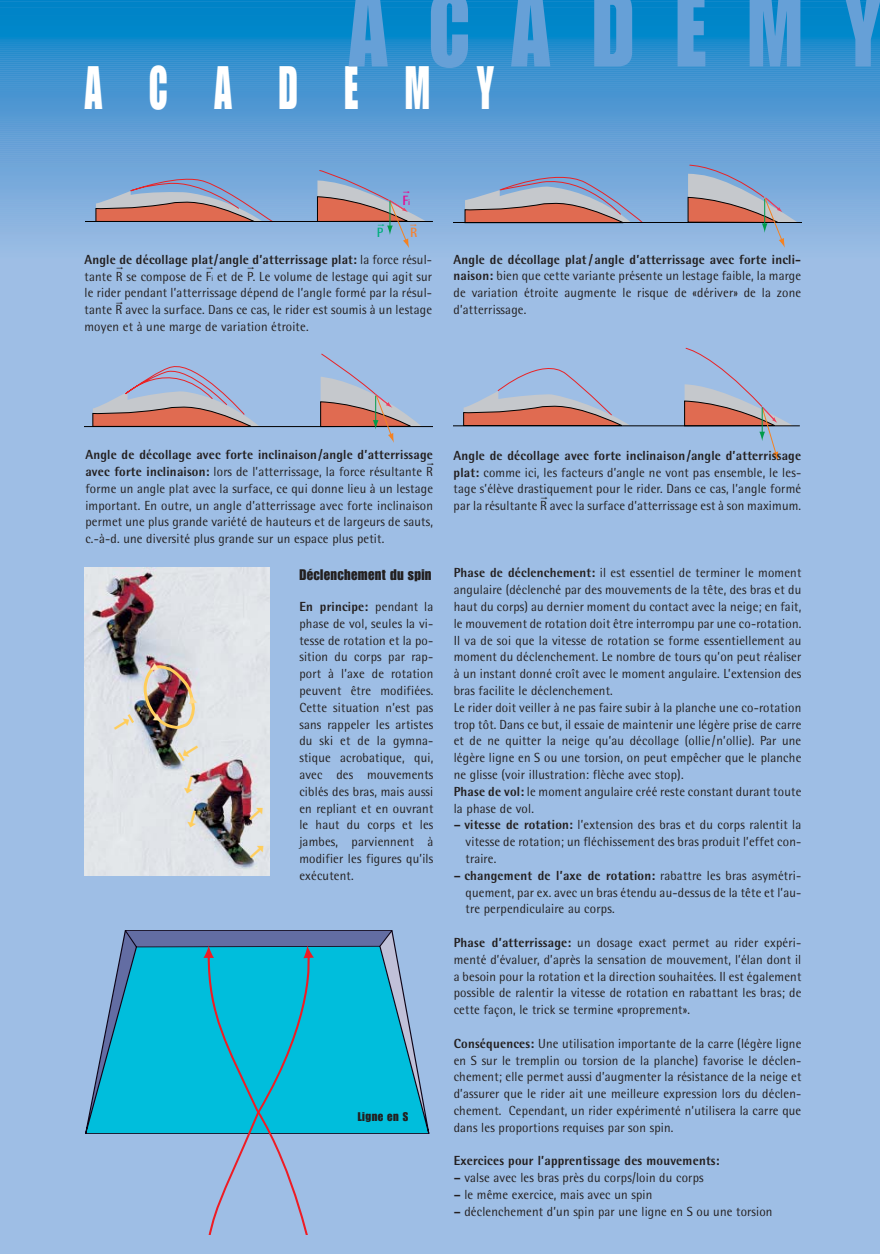
<style>
.page{position:relative;width:881px;height:1254px;background:#fff}
.page>*{position:absolute;margin:0;border:0;box-sizing:border-box;transform-origin:0 0}
.t1{font:103.8px "Impact";letter-spacing:.48em;color:#66a0d7;scale:.83 1}
.t2{font:60px "Impact";letter-spacing:1.2em;color:#fff;scale:.65 1}
.t3{font:15px "Impact";letter-spacing:.025em;color:#231f1f;scale:.96 1}
.t4{font:700 13.5px "Rotis Semi Sans";color:#ed008b;scale:.96 1}
.t5{font:700 13.5px "Rotis Semi Sans";color:#00af7d;scale:.96 1}
.t6{font:700 13.5px "Rotis Semi Sans";color:#f68231;scale:.96 1}
.t7{font:13.2px/16.8px "Rotis Semi Sans";letter-spacing:.015em;color:#231f1f;text-align:justify;scale:.96 1}
.t8{font:800 13.2px "Rotis Semi Sans";letter-spacing:.015em;color:#231f1f;scale:.96 1}
.t9{font:12.3px "Impact";letter-spacing:.04em;color:#231f1f}
.s1{font-size:8.1px}
.s2{font-weight:800}
.s3{font-size:7.95px}
</style>
<div class="page">
<div style="left:0;top:0;width:879px;height:1254px;background:#9ebee5"></div>
<div style="left:0;top:248px;width:879px;height:6px;background:#9abce4"></div>
<div style="left:0;top:242px;width:879px;height:6px;background:#97bbe3"></div>
<div style="left:0;top:236px;width:879px;height:6px;background:#94b9e3"></div>
<div style="left:0;top:230px;width:879px;height:6px;background:#92b6e0"></div>
<div style="left:0;top:225px;width:879px;height:5px;background:#8eb6e0"></div>
<div style="left:0;top:221px;width:879px;height:5px;background:#8cb4e0"></div>
<div style="left:0;top:217px;width:879px;height:5px;background:#8ab3e0"></div>
<div style="left:0;top:213px;width:879px;height:5px;background:#88b2df"></div>
<div style="left:0;top:209px;width:879px;height:5px;background:#86b2df"></div>
<div style="left:0;top:203px;width:879px;height:6px;background:#84afde"></div>
<div style="left:0;top:197px;width:879px;height:6px;background:#81afdd"></div>
<div style="left:0;top:191px;width:879px;height:6px;background:#7eaddd"></div>
<div style="left:0;top:185px;width:879px;height:6px;background:#7aaadc"></div>
<div style="left:0;top:179px;width:879px;height:6px;background:#78aadb"></div>
<div style="left:0;top:173px;width:879px;height:6px;background:#75a9db"></div>
<div style="left:0;top:167px;width:879px;height:6px;background:#71a7da"></div>
<div style="left:0;top:161px;width:879px;height:6px;background:#6fa6d8"></div>
<div style="left:0;top:155px;width:879px;height:6px;background:#6ca3d8"></div>
<div style="left:0;top:150px;width:879px;height:5px;background:#69a1d7"></div>
<div style="left:0;top:146px;width:879px;height:5px;background:#67a0d7"></div>
<div style="left:0;top:142px;width:879px;height:5px;background:#659fd7"></div>
<div style="left:0;top:138px;width:879px;height:5px;background:#6aa2d7"></div>
<div style="left:0;top:134px;width:879px;height:5px;background:#619fd6"></div>
<div style="left:0;top:130px;width:879px;height:5px;background:#5f9ed5"></div>
<div style="left:0;top:124px;width:879px;height:6px;background:#5b9bd4"></div>
<div style="left:0;top:118px;width:879px;height:6px;background:#589bd4"></div>
<div style="left:0;top:112px;width:879px;height:6px;background:#549ad3"></div>
<div style="left:0;top:106px;width:879px;height:6px;background:#5197d2"></div>
<div style="left:0;top:100px;width:879px;height:6px;background:#4e96d2"></div>
<div style="left:0;top:94px;width:879px;height:6px;background:#4995d1"></div>
<div style="left:0;top:88px;width:879px;height:6px;background:#4594d1"></div>
<div style="left:0;top:82px;width:879px;height:6px;background:#4293d0"></div>
<div style="left:0;top:80px;width:879px;height:6px;background:#4193d0"></div>
<div style="left:0;top:75px;width:879px;height:5px;background:#4696d1"></div>
<div style="left:0;top:71px;width:879px;height:5px;background:#4495d1"></div>
<div style="left:0;top:67px;width:879px;height:5px;background:#3c92cf"></div>
<svg style="left:0;top:63px;width:879px;height:5px;background:#3991cf"></svg>
<div style="left:0;top:59px;width:879px;height:5px;background:#3690ce"></div>
<div style="left:0;top:55px;width:879px;height:5px;background:#3993d0"></div>
<div style="left:0;top:53px;width:879px;height:5px;background:#2e8fce"></div>
<div style="left:0;top:49px;width:879px;height:6px;background:#238ccc"></div>
<div style="left:0;top:45px;width:879px;height:6px;background:#1f8bcc"></div>
<div style="left:0;top:41px;width:879px;height:6px;background:#198acc"></div>
<div style="left:0;top:37px;width:879px;height:6px;background:#1289cb"></div>
<div style="left:0;top:33px;width:879px;height:6px;background:#0089cb"></div>
<div style="left:0;top:27px;width:879px;height:6px;background:#0088ca"></div>
<div style="left:0;top:21px;width:879px;height:6px;background:#0086c8"></div>
<div style="left:0;top:15px;width:879px;height:6px;background:#0085c8"></div>
<div style="left:0;top:9px;width:879px;height:6px;background:#0084c8"></div>
<div style="left:0;top:3px;width:879px;height:6px;background:#0b87c9"></div>
<div style="left:0;top:1px;width:879px;height:6px;background:#0083c7"></div>
<hr style="left:0;top:0;width:879px;height:1px;background:#0082c7">
<svg style="left:96px;top:178px;width:177px;height:43px"></svg>
<hr style="left:85px;top:221px;width:348px;height:1px;background:#000">
<hr style="left:84px;top:426px;width:348px;height:1px;background:#000">
<svg style="left:92px;top:354px;width:329px;height:89px"></svg>
<svg style="left:463px;top:368px;width:166px;height:57px"></svg>
<hr style="left:453px;top:425px;width:346px;height:1px;background:#000">
<svg style="left:684px;top:348px;width:109px;height:113px"></svg>
<hr style="left:453px;top:222px;width:348px;height:1px;background:#000">
<svg style="left:687px;top:165px;width:110px;height:83px"></svg>
<svg style="left:464px;top:176px;width:179px;height:46px"></svg>
<img style="left:84px;top:567px;width:186px;height:308px">
<svg style="left:85px;top:930px;width:344px;height:204px"></svg>
<svg style="left:202px;top:945px;width:113px;height:290px"></svg>
<svg style="left:183px;top:776px;width:13px;height:19px"></svg>
<svg style="left:186px;top:810px;width:13px;height:19px"></svg>
<svg style="left:247px;top:804px;width:19px;height:18px"></svg>
<svg style="left:248px;top:843px;width:18px;height:18px"></svg>
<svg style="left:317px;top:170px;width:108px;height:78px"></svg>
<img style="left:112px;top:663px;width:88px;height:101px">
<h1 class="t1" style="left:348px;top:-8px;width:645px">ACADEMY</h1>
<h2 class="t2" style="left:84px;top:67px;width:631px">ACADEMY</h2>
<p class="t4" style="left:402px;top:195px;width:10px">F<span class="s1">i</span></p>
<p class="t5" style="left:377px;top:228px;width:8px">P</p>
<p class="t6" style="left:410px;top:228px;width:9px">R</p>
<p class="t7" style="left:84px;top:252px;width:363px"><span class="s2">Angle de décollage plat/angle d’atterrissage plat:</span> la force résul&shy;tante R se compose de F<span class="s3">i</span> et de P. Le volume de lestage qui agit sur le rider pendant l’atterrissage dépend de l’angle formé par la résul&shy;tante R avec la surface. Dans ce cas, le rider est soumis à un lestage moyen et à une marge de variation étroite.</p>
<p class="t7" style="left:453px;top:252px;width:363px"><span class="s2">Angle de décollage plat /angle d’atterrissage avec forte incli&shy;naison:</span> bien que cette variante présente un lestage faible, la marge de variation étroite augmente le risque de «dériver» de la zone d’atterrissage.</p>
<p class="t7" style="left:85px;top:448px;width:363px"><span class="s2">Angle de décollage avec forte inclinaison/angle d’atterrissage avec forte inclinaison:</span> lors de l’atterrissage, la force résultante R forme un angle plat avec la surface, ce qui donne lieu à un lestage important. En outre, un angle d’atterrissage avec forte inclinaison permet une plus grande variété de hauteurs et de largeurs de sauts, c.-à-d. une diversité plus grande sur un espace plus petit.</p>
<p class="t3" style="left:299px;top:569px;width:139px">Déclenchement du spin</p>
<p class="t7" style="left:299px;top:599px;width:141px"><span class="s2">En principe:</span> pendant la phase de vol, seules la vi&shy;tesse de rotation et la po&shy;sition du corps par rap&shy;port à l’axe de rotation peuvent être modifiées.<br>Cette situation n’est pas sans rappeler les artistes du ski et de la gymna&shy;stique acrobatique, qui, avec des mouvements ciblés des bras, mais aussi en repliant et en ouvrant le haut du corps et les jambes, parviennent à modifier les figures qu’ils exécutent.</p>
<p class="t9" style="left:358px;top:1112px;width:52px">Ligne en S</p>
<p class="t7" style="left:453px;top:448px;width:363px"><span class="s2">Angle de décollage avec forte inclinaison/angle d’atterrissage plat:</span> comme ici, les facteurs d’angle ne vont pas ensemble, le les&shy;tage s’élève drastiquement pour le rider. Dans ce cas, l’angle formé par la résultante R avec la surface d’atterrissage est à son maximum.</p>
<p class="t7" style="left:453px;top:566px;width:363px;text-align:left"><span class="s2">Phase de déclenchement:</span> il est essentiel de terminer le moment angulaire (déclenché par des mouvements de la tête, des bras et du haut du corps) au dernier moment du contact avec la neige; en fait, le mouvement de rotation doit être interrompu par une co-rotation.<br>Il va de soi que la vitesse de rotation se forme essentiellement au moment du déclenchement. Le nombre de tours qu’on peut réaliser à un instant donné croît avec le moment angulaire. L’extension des bras facilite le déclenchement.<br>Le rider doit veiller à ne pas faire subir à la planche une co-rotation trop tôt. Dans ce but, il essaie de maintenir une légère prise de carre et de ne quitter la neige qu’au décollage (ollie/n’ollie). Par une légère ligne en S ou une torsion, on peut empêcher que le planche ne glisse (voir illustration: flèche avec stop).<br><span class="s2">Phase de vol:</span> le moment angulaire créé reste constant durant toute la phase de vol.</p>
<p class="t7" style="left:465px;top:818px;width:351px;text-indent:-12px"><span class="s2">– vitesse de rotation:</span> l’extension des bras et du corps ralentit la vitesse de rotation; un fléchissement des bras produit l’effet con&shy;traire.</p>
<p class="t7" style="left:465px;top:868px;width:351px;text-indent:-12px"><span class="s2">– changement de l’axe de rotation:</span> rabattre les bras asymétri&shy;quement, par ex. avec un bras étendu au-dessus de la tête et l’au&shy;tre perpendiculaire au corps.</p>
<p class="t7" style="left:453px;top:935px;width:363px"><span class="s2">Phase d’atterrissage:</span> un dosage exact permet au rider expéri&shy;menté d’évaluer, d’après la sensation de mouvement, l’élan dont il a besoin pour la rotation et la direction souhaitées. Il est également possible de ralentir la vitesse de rotation en rabattant les bras; de cette façon, le trick se termine «proprement».</p>
<p class="t7" style="left:453px;top:1036px;width:363px"><span class="s2">Conséquences:</span> Une utilisation importante de la carre (légère ligne en S sur le tremplin ou torsion de la planche) favorise le déclen&shy;chement; elle permet aussi d’augmenter la résistance de la neige et d’assurer que le rider ait une meilleure expression lors du déclen&shy;chement. Cependant, un rider expérimenté n’utilisera la carre que dans les proportions requises par son spin.</p>
<p class="t8" style="left:453px;top:1156px;width:278px">Exercices pour l’apprentissage des mouvements:</p>
<p class="t7" style="left:453px;top:1171px;width:262px"><span class="s2">–</span> valse avec les bras près du corps/loin du corps</p>
<p class="t7" style="left:453px;top:1187px;width:208px"><span class="s2">–</span> le même exercice, mais avec un spin</p>
<p class="t7" style="left:453px;top:1204px;width:333px"><span class="s2">–</span> déclenchement d’un spin par une ligne en S ou une torsion</p>
</div>
